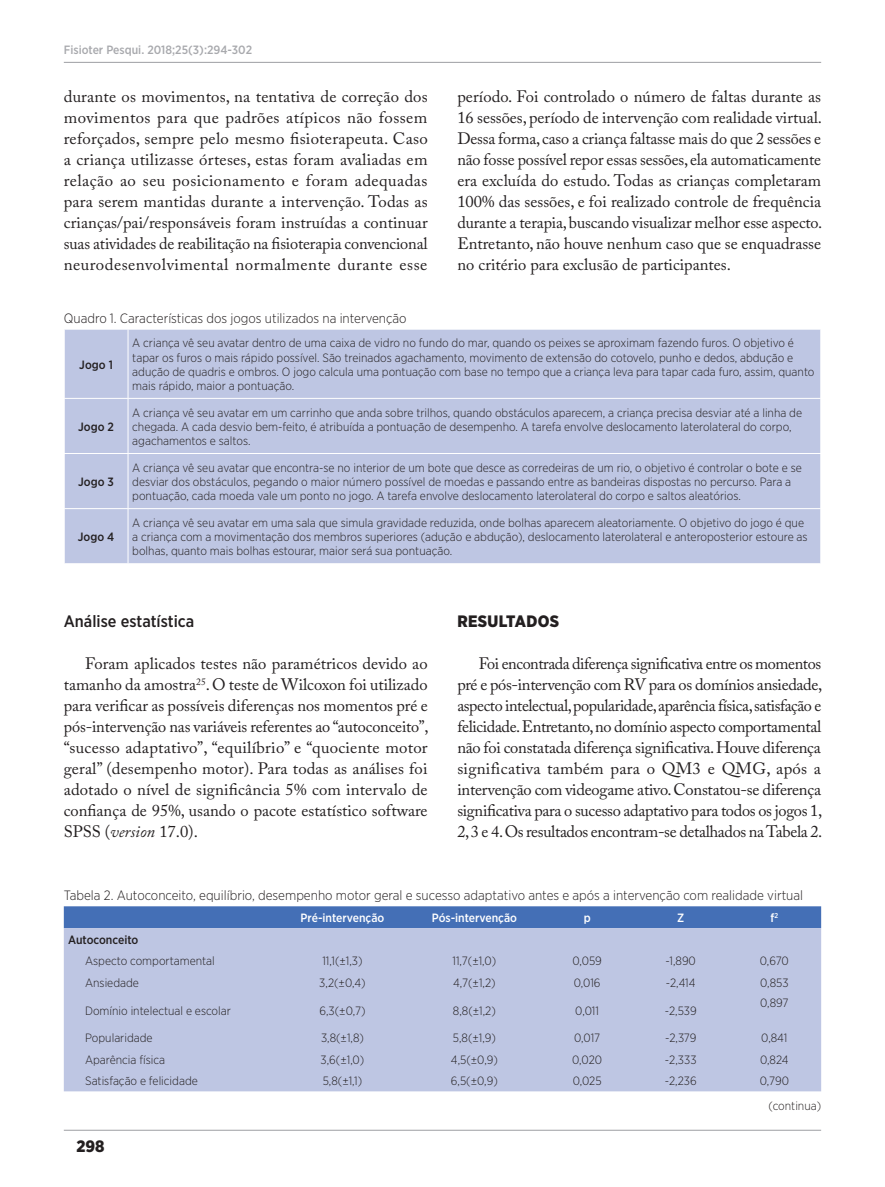
<style>
.page{position:relative;width:885px;height:1187px;background:#fff}
.page>*{position:absolute;margin:0;border:0;box-sizing:border-box;transform-origin:0 0}
.TEXTO{font:16.5px/21px "Adobe Caslon Pro";color:#231f20;text-align:justify}
.Sub2{font:500 16.5px "Gotham Narrow";color:#231f20}
.Sub1{font:900 16.5px "Gotham Narrow";letter-spacing:.02em;color:#231f20}
.Tab_tit{font:300 13.5px "Gotham Narrow";color:#231f20}
.Tab_corpo{font:300 12px/14.1px "Gotham Narrow";color:#231f20}
.tab_recuo{font:300 12px "Gotham Narrow";color:#231f20}
.Tab_gravata{font:500 12px "Gotham Narrow";color:#fff}
.t1{font:500 12px "Gotham Narrow";color:#a8a9ad}
.tab_gravata2{font:500 12px "Gotham Narrow";color:#231f20}
.Tab_corpo-2{font:500 12px "Gotham Narrow";color:#231f20}
.s1{font-style:italic}
</style>
<div class="page">
<hr style="left:64px;top:62px;width:757px;height:1px;background:#a8a9ad">
<hr style="left:64px;top:1129px;width:757px;height:1px;background:#a8a9ad">
<div style="left:65px;top:330px;width:755px;height:233px;background:#bec6e3"></div>
<hr style="left:128px;top:329px;width:1px;height:69px;background:#fff">
<hr style="left:64px;top:398px;width:64px;height:1px;background:#fff">
<hr style="left:128px;top:398px;width:693px;height:1px;background:#fff">
<hr style="left:128px;top:399px;width:1px;height:54px;background:#fff">
<hr style="left:64px;top:453px;width:64px;height:1px;background:#fff">
<hr style="left:128px;top:453px;width:693px;height:1px;background:#fff">
<hr style="left:128px;top:454px;width:1px;height:54px;background:#fff">
<hr style="left:64px;top:508px;width:64px;height:1px;background:#fff">
<hr style="left:128px;top:508px;width:693px;height:1px;background:#fff">
<hr style="left:128px;top:509px;width:1px;height:54px;background:#fff">
<div style="left:64px;top:906px;width:757px;height:21px;background:#446fb6"></div>
<div style="left:64px;top:928px;width:757px;height:163px;background:#bec6e3"></div>
<p class="t1" style="left:64px;top:42px;width:190px">Fisioter Pesqui. 2018;25(3):294-302</p>
<p class="TEXTO" style="left:64px;top:86px;width:365px">durante os movimentos, na tentativa de correção dos movimentos para que padrões atípicos não fossem reforçados, sempre pelo mesmo fisioterapeuta. Caso a criança utilizasse órteses, estas foram avaliadas em relação ao seu posicionamento e foram adequadas para serem mantidas durante a intervenção. Todas as crianças/pai/responsáveis foram instruídas a continuar suas atividades de reabilitação na fisioterapia convencional neurodesenvolvimental normalmente durante esse</p>
<p class="TEXTO" style="left:457px;top:86px;width:366px">período. Foi controlado o número de faltas durante as 16 sessões, período de intervenção com realidade virtual.<br>Dessa forma, caso a criança faltasse mais do que 2 sessões e não fosse possível repor essas sessões, ela automaticamente era excluída do estudo. Todas as crianças completaram 100% das sessões, e foi realizado controle de frequência durante a terapia, buscando visualizar melhor esse aspecto.<br>Entretanto, não houve nenhum caso que se enquadrasse no critério para exclusão de participantes.</p>
<p class="Tab_tit" style="left:64px;top:310px;width:344px">Quadro 1. Características dos jogos utilizados na intervenção</p>
<p class="tab_gravata2" style="left:79px;top:357px;width:35px">Jogo 1</p>
<p class="Tab_corpo" style="left:132px;top:336px;width:683px">A criança vê seu avatar dentro de uma caixa de vidro no fundo do mar, quando os peixes se aproximam fazendo furos. O objetivo é tapar os furos o mais rápido possível. São treinados agachamento, movimento de extensão do cotovelo, punho e dedos, abdução e adução de quadris e ombros. O jogo calcula uma pontuação com base no tempo que a criança leva para tapar cada furo, assim, quanto mais rápido, maior a pontuação.</p>
<p class="tab_gravata2" style="left:78px;top:419px;width:37px">Jogo 2</p>
<p class="tab_gravata2" style="left:78px;top:474px;width:37px">Jogo 3</p>
<p class="tab_gravata2" style="left:78px;top:529px;width:38px">Jogo 4</p>
<p class="Tab_corpo" style="left:132px;top:405px;width:671px">A criança vê seu avatar em um carrinho que anda sobre trilhos, quando obstáculos aparecem, a criança precisa desviar até a linha de chegada. A cada desvio bem-feito, é atribuída a pontuação de desempenho. A tarefa envolve deslocamento laterolateral do corpo, agachamentos e saltos.</p>
<p class="Tab_corpo" style="left:132px;top:460px;width:671px">A criança vê seu avatar que encontra-se no interior de um bote que desce as corredeiras de um rio, o objetivo é controlar o bote e se desviar dos obstáculos, pegando o maior número possível de moedas e passando entre as bandeiras dispostas no percurso. Para a pontuação, cada moeda vale um ponto no jogo. A tarefa envolve deslocamento laterolateral do corpo e saltos aleatórios.</p>
<p class="Tab_corpo" style="left:132px;top:515px;width:676px">A criança vê seu avatar em uma sala que simula gravidade reduzida, onde bolhas aparecem aleatoriamente. O objetivo do jogo é que a criança com a movimentação dos membros superiores (adução e abdução), deslocamento laterolateral e anteroposterior estoure as bolhas, quanto mais bolhas estourar, maior será sua pontuação.</p>
<p class="Sub2" style="left:64px;top:611px;width:132px">Análise estatística</p>
<p class="TEXTO" style="left:64px;top:653px;width:366px;text-indent:21px">Foram aplicados testes não paramétricos devido ao tamanho da amostra<sup>25</sup>. O teste de Wilcoxon foi utilizado para verificar as possíveis diferenças nos momentos pré e pós-intervenção nas variáveis referentes ao “autoconceito”, “sucesso adaptativo”, “equilíbrio” e “quociente motor geral” (desempenho motor). Para todas as análises foi adotado o nível de significância 5% com intervalo de confiança de 95%, usando o pacote estatístico software SPSS (<span class="s1">version</span> 17.0).</p>
<p class="Sub1" style="left:457px;top:610px;width:103px">RESULTADOS</p>
<p class="TEXTO" style="left:457px;top:653px;width:366px;text-indent:21px">Foi encontrada diferença significativa entre os momentos pré e pós-intervenção com RV para os domínios ansiedade, aspecto intelectual, popularidade, aparência física, satisfação e felicidade. Entretanto, no domínio aspecto comportamental não foi constatada diferença significativa. Houve diferença significativa também para o QM3 e QMG, após a intervenção com videogame ativo. Constatou-se diferença significativa para o sucesso adaptativo para todos os jogos 1, 2, 3 e 4. Os resultados encontram-se detalhados na Tabela 2.</p>
<p class="Tab_tit" style="left:64px;top:887px;width:740px">Tabela 2. Autoconceito, equilíbrio, desempenho motor geral e sucesso adaptativo antes e após a intervenção com realidade virtual</p>
<p class="Tab_gravata" style="left:300px;top:910px;width:85px">Pré-intervenção</p>
<p class="Tab_gravata" style="left:431px;top:910px;width:87px">Pós-intervenção</p>
<p class="Tab_gravata" style="left:583px;top:910px;width:8px">p</p>
<p class="Tab_gravata" style="left:677px;top:910px;width:9px">Z</p>
<p class="Tab_gravata" style="left:770px;top:910px;width:9px">f<sup>2</sup></p>
<p class="Tab_corpo-2" style="left:68px;top:931px;width:72px">Autoconceito</p>
<p class="tab_recuo" style="left:85px;top:953px;width:131px">Aspecto comportamental</p>
<p class="Tab_corpo" style="left:322px;top:953px;width:42px">11,1(±1,3)</p>
<p class="Tab_corpo" style="left:452px;top:953px;width:45px">11,7(±1,0)</p>
<p class="Tab_corpo" style="left:572px;top:953px;width:31px">0,059</p>
<p class="Tab_corpo" style="left:665px;top:953px;width:32px">-1,890</p>
<p class="Tab_corpo" style="left:759px;top:953px;width:30px">0,670</p>
<p class="tab_recuo" style="left:85px;top:975px;width:55px">Ansiedade</p>
<p class="Tab_corpo" style="left:319px;top:975px;width:48px">3,2(±0,4)</p>
<p class="Tab_corpo" style="left:453px;top:975px;width:44px">4,7(±1,2)</p>
<p class="Tab_corpo" style="left:573px;top:975px;width:28px">0,016</p>
<p class="Tab_corpo" style="left:665px;top:975px;width:31px">-2,414</p>
<p class="Tab_corpo" style="left:760px;top:975px;width:30px">0,853</p>
<p class="tab_recuo" style="left:85px;top:1002px;width:147px">Domínio intelectual e escolar</p>
<p class="Tab_corpo" style="left:319px;top:1002px;width:48px">6,3(±0,7)</p>
<p class="Tab_corpo" style="left:453px;top:1002px;width:44px">8,8(±1,2)</p>
<p class="Tab_corpo" style="left:575px;top:1002px;width:25px">0,011</p>
<p class="Tab_corpo" style="left:664px;top:1002px;width:33px">-2,539</p>
<p class="Tab_corpo" style="left:760px;top:995px;width:30px">0,897</p>
<p class="tab_recuo" style="left:85px;top:1030px;width:69px">Popularidade</p>
<p class="Tab_corpo" style="left:321px;top:1030px;width:44px">3,8(±1,8)</p>
<p class="Tab_corpo" style="left:453px;top:1030px;width:45px">5,8(±1,9)</p>
<p class="Tab_corpo" style="left:574px;top:1030px;width:28px">0,017</p>
<p class="Tab_corpo" style="left:665px;top:1030px;width:33px">-2,379</p>
<p class="Tab_corpo" style="left:761px;top:1030px;width:28px">0,841</p>
<p class="tab_recuo" style="left:85px;top:1051px;width:82px">Aparência física</p>
<p class="Tab_corpo" style="left:320px;top:1051px;width:45px">3,6(±1,0)</p>
<p class="Tab_corpo" style="left:451px;top:1051px;width:49px">4,5(±0,9)</p>
<p class="Tab_corpo" style="left:572px;top:1051px;width:31px">0,020</p>
<p class="Tab_corpo" style="left:665px;top:1051px;width:33px">-2,333</p>
<p class="Tab_corpo" style="left:760px;top:1051px;width:30px">0,824</p>
<p class="tab_recuo" style="left:85px;top:1073px;width:114px">Satisfação e felicidade</p>
<p class="Tab_corpo" style="left:323px;top:1073px;width:41px">5,8(±1,1)</p>
<p class="Tab_corpo" style="left:451px;top:1073px;width:48px">6,5(±0,9)</p>
<p class="Tab_corpo" style="left:572px;top:1073px;width:30px">0,025</p>
<p class="Tab_corpo" style="left:664px;top:1073px;width:33px">-2,236</p>
<p class="Tab_corpo" style="left:759px;top:1073px;width:31px">0,790</p>
<p class="Tab_corpo" style="left:768px;top:1098px;width:54px">(continua)</p>
<p class="Sub1" style="left:77px;top:1135px;width:30px">298</p>
</div>
